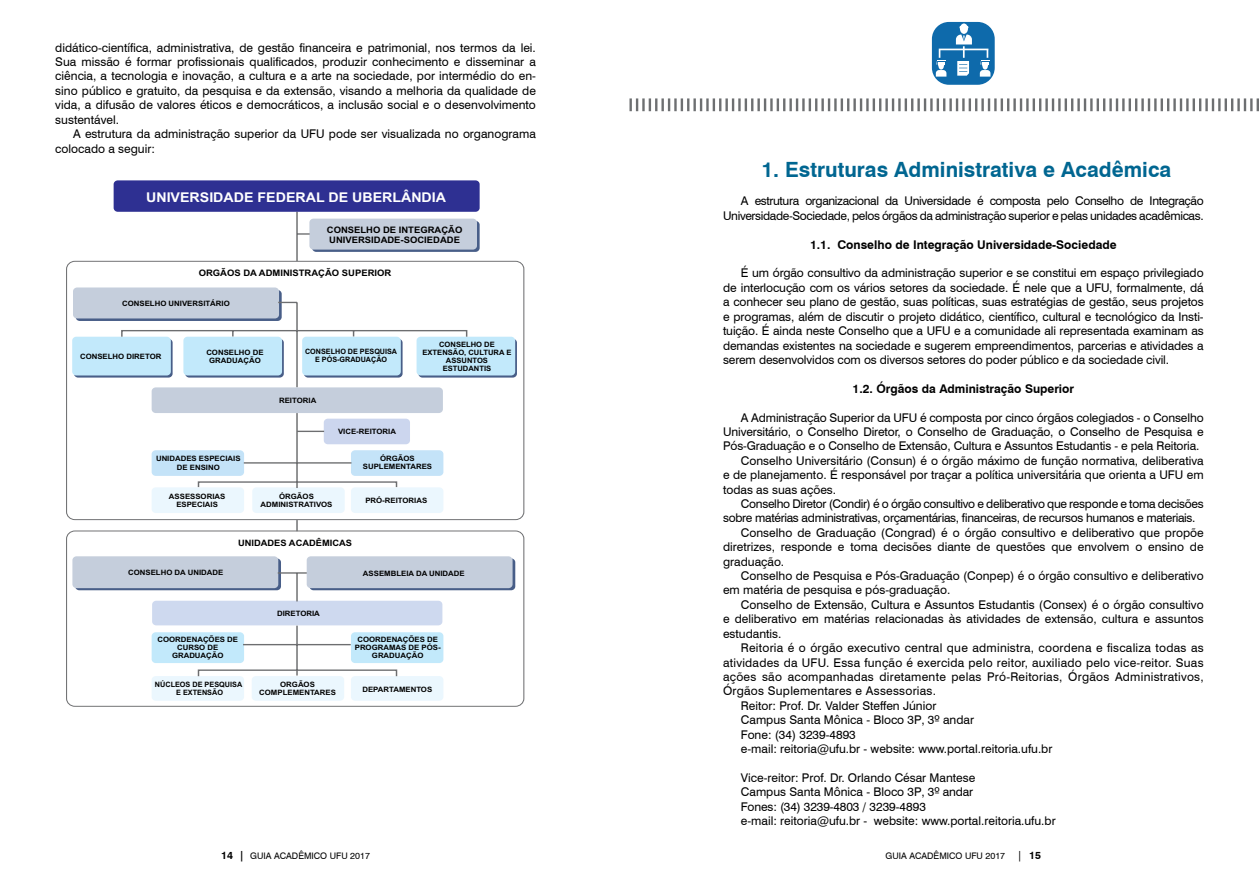
<style>
.page{position:relative;width:1259px;height:885px;background:#fff}
.page>*{position:absolute;margin:0;border:0;box-sizing:border-box;transform-origin:0 0}
.t1{font:700 21px "Swiss 721 BT";color:#006691}
.t2{font:700 13.5px "Arial";color:#fff;scale:1.06 1}
.t3{font:12px/14.4px "Swiss 721 BT";color:#000;text-align:justify}
.t4{font:12px "Swiss 721 BT";letter-spacing:.02em;color:#000}
.t5{font:12px "Swiss 721 BT";letter-spacing:-.025em;color:#000}
.t6{font:12px/14.4px "Swiss 721 BT";letter-spacing:-.03em;color:#000;text-align:right}
.t7{font:700 12px "Swiss 721 BT";color:#000}
.t8{font:700 9px/10.1px "Arial";color:#000;scale:1.06 1}
.t9{font:9px "Swiss 721 BT";color:#000}
.t10{font:700 8.85px "Arial";color:#000;scale:1.06 1}
.t11{font:700 7.35px/8.2px "Arial";color:#000;text-align:center;scale:1.06 1}
.t12{font:700 7.35px/8.2px "Arial";color:#000;text-align:center}
.s1{font-weight:700;font-size:10.5px}
.s2{font-size:10.5px}
</style>
<div class="page">
<div style="left:66px;top:530px;width:458px;height:176px;border:1px solid #6d6e70;border-radius:8px"></div>
<svg style="left:309px;top:558px;width:206px;height:32px"></svg>
<svg style="left:76px;top:290px;width:206px;height:31px"></svg>
<svg style="left:418px;top:339px;width:99px;height:38px"></svg>
<div style="left:416px;top:336px;width:99px;height:39px;background:#c2e9fb;border-radius:4px"></div>
<div style="left:74px;top:339px;width:99px;height:38px;background:#84a2c0;border-radius:4px"></div>
<div style="left:309px;top:218px;width:168px;height:31px;background:#c5cedc;border-radius:4px"></div>
<div style="left:73px;top:287px;width:206px;height:31px;background:#c5cedc;border-radius:4px"></div>
<div style="left:72px;top:336px;width:99px;height:39px;background:#c2e9fb;border-radius:4px"></div>
<div style="left:152px;top:676px;width:92px;height:24px;background:#ebf7fe;border-radius:4px"></div>
<div style="left:351px;top:676px;width:92px;height:24px;background:#ebf7fe;border-radius:4px"></div>
<div style="left:252px;top:676px;width:92px;height:24px;background:#ebf7fe;border-radius:4px"></div>
<div style="left:72px;top:556px;width:206px;height:32px;background:#c5cedc;border-radius:4px"></div>
<svg style="left:120px;top:212px;width:348px;height:465px"></svg>
<div style="left:114px;top:180px;width:365px;height:32px;background:#2e3092;border-radius:4px"></div>
<hr style="left:297px;top:430px;width:27px;height:2px;background:#6d6e70">
<div style="left:152px;top:387px;width:291px;height:26px;background:#c5cedc;border-radius:4px"></div>
<div style="left:307px;top:556px;width:205px;height:32px;background:#c5cedc;border-radius:4px"></div>
<div style="left:66px;top:261px;width:458px;height:259px;border:1px solid #6d6e70;border-radius:8px"></div>
<div style="left:932px;top:22px;width:62px;height:63px;background:#0e6aab;border-radius:17px"></div>
<div style="left:960px;top:23px;width:8px;height:11px;background:#fff;border-radius:50%"></div>
<svg style="left:936px;top:35px;width:54px;height:42px"></svg>
<svg style="left:629px;top:98px;width:630px;height:13px"></svg>
<p class="t3" style="left:55px;top:40px;width:482px">didático-científica, administrativa, de gestão financeira e patrimonial, nos termos da lei.<br>Sua missão é formar profissionais qualificados, produzir conhecimento e disseminar a ciência, a tecnologia e inovação, a cultura e a arte na sociedade, por intermédio do en&shy;sino público e gratuito, da pesquisa e da extensão, visando a melhoria da qualidade de vida, a difusão de valores éticos e democráticos, a inclusão social e o desenvolvimento sustentável.</p>
<p class="t3" style="left:55px;top:126px;width:482px;text-indent:18px">A estrutura da administração superior da UFU pode ser visualizada no organograma colocado a seguir:</p>
<p class="t2" style="left:146px;top:189px;width:284px">UNIVERSIDADE FEDERAL DE UBERLÂNDIA</p>
<p class="t8" style="left:327px;top:225px;width:129px">CONSELHO DE INTEGRAÇÃO<br>UNIVERSIDADE-SOCIEDADE</p>
<p class="t8" style="left:199px;top:267px;width:183px">ORGÃOS DA ADMINISTRAÇÃO SUPERIOR</p>
<p class="t11" style="left:122px;top:299px;width:103px">CONSELHO UNIVERSITÁRIO</p>
<p class="t11" style="left:80px;top:351px;width:78px">CONSELHO DIRETOR</p>
<p class="t11" style="left:206px;top:348px;width:56px">CONSELHO DE<br>GRADUAÇÃO</p>
<p class="t12" style="left:305px;top:347px;width:94px">CONSELHO DE PESQUISA<br>E PÓS-GRADUAÇÃO</p>
<p class="t12" style="left:422px;top:340px;width:90px">CONSELHO DE<br>EXTENSÃO, CULTURA E<br>ASSUNTOS<br>ESTUDANTIS</p>
<p class="t11" style="left:279px;top:396px;width:37px">REITORIA</p>
<p class="t11" style="left:338px;top:427px;width:56px">VICE-REITORIA</p>
<p class="t11" style="left:363px;top:454px;width:67px">ÓRGÃOS<br>SUPLEMENTARES</p>
<p class="t11" style="left:156px;top:454px;width:81px">UNIDADES ESPECIAIS<br>DE ENSINO</p>
<p class="t11" style="left:169px;top:492px;width:55px">ASSESSORIAS<br>ESPECIAIS</p>
<p class="t11" style="left:261px;top:492px;width:69px">ÓRGÃOS<br>ADMINISTRATIVOS</p>
<p class="t11" style="left:365px;top:496px;width:60px">PRÓ-REITORIAS</p>
<p class="t10" style="left:238px;top:537px;width:109px">UNIDADES ACADÊMICAS</p>
<p class="t11" style="left:128px;top:568px;width:91px">CONSELHO DA UNIDADE</p>
<p class="t11" style="left:277px;top:609px;width:42px">DIRETORIA</p>
<p class="t11" style="left:157px;top:635px;width:78px">COORDENAÇÕES DE<br>CURSO DE<br>GRADUAÇÃO</p>
<p class="t11" style="left:355px;top:635px;width:83px">COORDENAÇÕES DE<br>PROGRAMAS DE PÓS-<br>GRADUAÇÃO</p>
<p class="t12" style="left:155px;top:680px;width:89px">NÚCLEOS DE PESQUISA<br>E EXTENSÃO</p>
<p class="t11" style="left:259px;top:680px;width:74px">ORGÃOS<br>COMPLEMENTARES</p>
<p class="t11" style="left:362px;top:684px;width:67px">DEPARTAMENTOS</p>
<p class="t11" style="left:363px;top:568px;width:97px">ASSEMBLEIA DA UNIDADE</p>
<h1 class="t1" style="left:761px;top:154px;width:411px">1. Estruturas Administrativa e Acadêmica</h1>
<p class="t6" style="left:723px;top:193px;width:482px">A estrutura organizacional da Universidade é composta pelo Conselho de Integração<br>Universidade-Sociedade, pelos órgãos da administração superior e pelas unidades acadêmicas.</p>
<p class="t7" style="left:810px;top:236px;width:308px">1.1. Conselho de Integração Universidade-Sociedade</p>
<p class="t3" style="left:723px;top:265px;width:482px;text-indent:18px">É um órgão consultivo da administração superior e se constitui em espaço privilegiado de interlocução com os vários setores da sociedade. É nele que a UFU, formalmente, dá a conhecer seu plano de gestão, suas políticas, suas estratégias de gestão, seus projetos e programas, além de discutir o projeto didático, científico, cultural e tecnológico da Insti&shy;tuição. É ainda neste Conselho que a UFU e a comunidade ali representada examinam as demandas existentes na sociedade e sugerem empreendimentos, parcerias e atividades a serem desenvolvidos com os diversos setores do poder público e da sociedade civil.</p>
<p class="t7" style="left:852px;top:380px;width:223px">1.2. Órgãos da Administração Superior</p>
<p class="t3" style="left:741px;top:409px;width:464px">A Administração Superior da UFU é composta por cinco órgãos colegiados - o Conselho</p>
<p class="t3" style="left:723px;top:424px;width:482px">Universitário, o Conselho Diretor, o Conselho de Graduação, o Conselho de Pesquisa e</p>
<p class="t3" style="left:723px;top:438px;width:478px">Pós-Graduação e o Conselho de Extensão, Cultura e Assuntos Estudantis - e pela Reitoria.</p>
<p class="t3" style="left:741px;top:453px;width:464px">Conselho Universitário (Consun) é o órgão máximo de função normativa, deliberativa</p>
<p class="t3" style="left:723px;top:467px;width:482px">e de planejamento. É responsável por traçar a política universitária que orienta a UFU em</p>
<p class="t3" style="left:723px;top:481px;width:115px">todas as suas ações.</p>
<p class="t5" style="left:741px;top:495px;width:464px">Conselho Diretor (Condir) é o órgão consultivo e deliberativo que responde e toma decisões</p>
<p class="t5" style="left:723px;top:510px;width:474px">sobre matérias administrativas, orçamentárias, financeiras, de recursos humanos e materiais.</p>
<p class="t3" style="left:741px;top:525px;width:464px">Conselho de Graduação (Congrad) é o órgão consultivo e deliberativo que propõe</p>
<p class="t3" style="left:723px;top:539px;width:482px">diretrizes, responde e toma decisões diante de questões que envolvem o ensino de</p>
<p class="t3" style="left:723px;top:553px;width:63px">graduação.</p>
<p class="t3" style="left:741px;top:568px;width:464px">Conselho de Pesquisa e Pós-Graduação (Conpep) é o órgão consultivo e deliberativo</p>
<p class="t3" style="left:723px;top:582px;width:229px">em matéria de pesquisa e pós-graduação.</p>
<p class="t3" style="left:741px;top:597px;width:464px">Conselho de Extensão, Cultura e Assuntos Estudantis (Consex) é o órgão consultivo</p>
<p class="t3" style="left:723px;top:611px;width:482px">e deliberativo em matérias relacionadas às atividades de extensão, cultura e assuntos</p>
<p class="t3" style="left:723px;top:625px;width:60px">estudantis.</p>
<p class="t4" style="left:741px;top:639px;width:464px">Reitoria é o órgão executivo central que administra, coordena e fiscaliza todas as</p>
<p class="t4" style="left:723px;top:654px;width:482px">atividades da UFU. Essa função é exercida pelo reitor, auxiliado pelo vice-reitor. Suas</p>
<p class="t4" style="left:723px;top:668px;width:482px">ações são acompanhadas diretamente pelas Pró-Reitorias, Órgãos Administrativos,</p>
<p class="t4" style="left:723px;top:682px;width:214px">Órgãos Suplementares e Assessorias.</p>
<p class="t3" style="left:741px;top:697px;width:197px">Reitor: Prof. Dr. Valder Steffen Júnior</p>
<p class="t3" style="left:741px;top:712px;width:235px">Campus Santa Mônica - Bloco 3P , 3º andar</p>
<p class="t3" style="left:741px;top:726px;width:116px">Fone: (34) 3239-4893</p>
<p class="t3" style="left:741px;top:741px;width:313px">e-mail: reitoria@ufu.br - website: www.portal.reitoria.ufu.br</p>
<p class="t3" style="left:741px;top:769px;width:316px;text-align:left">Vice-reitor: Prof. Dr. Orlando César Mantese<br>Campus Santa Mônica - Bloco 3P , 3º andar<br>Fones: (34) 3239-4803 / 3239-4893<br>e-mail: reitoria@ufu.br - website: www.portal.reitoria.ufu.br</p>
<p class="t9" style="left:221px;top:849px;width:150px"><span class="s1">14 |</span> GUIA ACADÊMICO UFU 2017</p>
<p class="t9" style="left:885px;top:849px;width:157px">GUIA ACADÊMICO UFU 2017 <span class="s2">|</span> <span class="s1">15</span></p>
</div>
